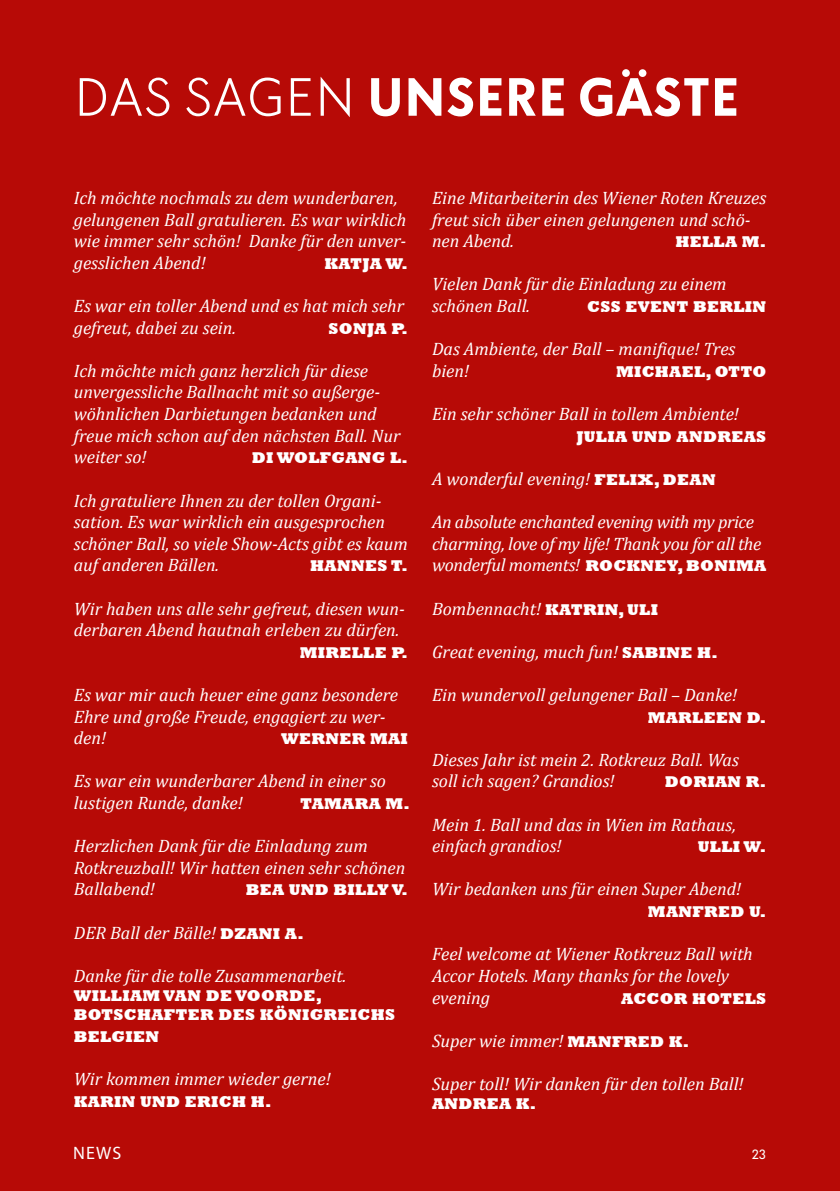
<style>
.page{position:relative;width:840px;height:1191px;background:#fff}
.page>*{position:absolute;margin:0;border:0;box-sizing:border-box;transform-origin:0 0}
.t1{font:700 56px "Dunant";letter-spacing:.025em;color:#fff}
.t2{font:italic 18px/21.6px "Cambria";color:#fff}
.t3{font:italic 18px/21.6px "Cambria";letter-spacing:-.02em;color:#fff}
.t4{font:18px "Myriad Pro";color:#fff}
.t5{font:800 16px/19.2px "Rockwell";letter-spacing:.02em;color:#fff}
.t6{font:14px "Dunant";color:#fff}
.s1{font-weight:300}
.s2{font-family:"Rockwell";font-weight:800;font-style:normal;font-size:16px}
</style>
<div class="page">
<div style="left:0;top:0;width:839px;height:1191px;background:#b70a06"></div>
<h1 class="t1" style="left:74px;top:65px;width:665px"><span class="s1">DAS SAGEN</span> UNSERE GÄSTE</h1>
<p class="t2" style="left:74px;top:186px;width:334px">Ich möchte nochmals zu dem wunderbaren, gelungenen Ball gratulieren. Es war wirklich wie immer sehr schön! Danke für den unver&shy;gesslichen Abend!</p>
<p class="t5" style="left:324px;top:254px;width:85px">KATJA W.</p>
<p class="t2" style="left:74px;top:294px;width:331px">Es war ein toller Abend und es hat mich sehr gefreut, dabei zu sein.</p>
<p class="t5" style="left:328px;top:319px;width:81px">SONJA P.</p>
<p class="t2" style="left:74px;top:359px;width:328px">Ich möchte mich ganz herzlich für diese unvergessliche Ballnacht mit so außerge&shy;wöhnlichen Darbietungen bedanken und freue mich schon auf den nächsten Ball. Nur weiter so!</p>
<p class="t5" style="left:252px;top:448px;width:157px">DI WOLFGANG L.</p>
<p class="t2" style="left:74px;top:489px;width:335px">Ich gratuliere Ihnen zu der tollen Organi&shy;sation. Es war wirklich ein ausgesprochen schöner Ball, so viele Show-Acts gibt es kaum auf anderen Bällen.</p>
<p class="t5" style="left:310px;top:556px;width:99px">HANNES T.</p>
<p class="t2" style="left:74px;top:597px;width:332px">Wir haben uns alle sehr gefreut, diesen wun&shy;derbaren Abend hautnah erleben zu dürfen.</p>
<p class="t5" style="left:299px;top:643px;width:110px">MIRELLE P.</p>
<p class="t2" style="left:74px;top:683px;width:326px">Es war mir auch heuer eine ganz besondere<br>Ehre und große Freude, engagiert zu wer&shy;den!</p>
<p class="t5" style="left:281px;top:729px;width:128px">WERNER MAI</p>
<p class="t2" style="left:74px;top:769px;width:313px">Es war ein wunderbarer Abend in einer so lustigen Runde, danke!</p>
<p class="t5" style="left:300px;top:794px;width:111px">TAMARA M.</p>
<p class="t2" style="left:74px;top:834px;width:333px">Herzlichen Dank für die Einladung zum<br>Rotkreuzball! Wir hatten einen sehr schönen<br>Ballabend!</p>
<p class="t5" style="left:246px;top:880px;width:164px">BEA UND BILLY V.</p>
<p class="t2" style="left:74px;top:921px;width:231px">DER Ball der Bälle! <span class="s2">DZANI A.</span></p>
<p class="t2" style="left:74px;top:964px;width:274px">Danke für die tolle Zusammenarbeit.</p>
<p class="t5" style="left:74px;top:986px;width:322px">WILLIAM VAN DE VOORDE,<br>BOTSCHAFTER DES KÖNIGREICHS</p>
<p class="t5" style="left:74px;top:1027px;width:87px">BELGIEN</p>
<p class="t2" style="left:74px;top:1067px;width:258px">Wir kommen immer wieder gerne!</p>
<p class="t5" style="left:74px;top:1092px;width:199px">KARIN UND ERICH H.</p>
<p class="t2" style="left:432px;top:186px;width:335px">Eine Mitarbeiterin des Wiener Roten Kreuzes freut sich über einen gelungenen und schö&shy;nen Abend.</p>
<p class="t5" style="left:675px;top:232px;width:92px">HELLA M.</p>
<p class="t2" style="left:432px;top:273px;width:296px">Vielen Dank für die Einladung zu einem schönen Ball.</p>
<p class="t5" style="left:587px;top:297px;width:180px">CSS EVENT BERLIN</p>
<p class="t2" style="left:432px;top:337px;width:305px">Das Ambiente, der Ball – manifique! Tres bien!</p>
<p class="t5" style="left:615px;top:362px;width:151px">MICHAEL, OTTO</p>
<p class="t2" style="left:432px;top:402px;width:308px">Ein sehr schöner Ball in tollem Ambiente!</p>
<p class="t5" style="left:576px;top:427px;width:191px">JULIA UND ANDREAS</p>
<p class="t2" style="left:432px;top:467px;width:285px">A wonderful evening! <span class="s2">FELIX, DEAN</span></p>
<p class="t3" style="left:432px;top:510px;width:335px">An absolute enchanted evening with my price charming, love of my life! Thank you for all the wonderful moments! <span class="s2">ROCKNEY, BONIMA</span></p>
<p class="t2" style="left:432px;top:597px;width:227px">Bombennacht! <span class="s2">KATRIN, ULI</span></p>
<p class="t2" style="left:432px;top:640px;width:287px">Great evening, much fun! <span class="s2">SABINE H.</span></p>
<p class="t2" style="left:432px;top:683px;width:306px">Ein wundervoll gelungener Ball – Danke!</p>
<p class="t5" style="left:647px;top:708px;width:120px">MARLEEN D.</p>
<p class="t2" style="left:432px;top:748px;width:308px">Dieses Jahr ist mein 2. Rotkreuz Ball. Was soll ich sagen? Grandios!</p>
<p class="t5" style="left:664px;top:772px;width:103px">DORIAN R.</p>
<p class="t2" style="left:432px;top:813px;width:305px">Mein 1. Ball und das in Wien im Rathaus, einfach grandios!</p>
<p class="t5" style="left:697px;top:837px;width:70px">ULLI W.</p>
<p class="t2" style="left:432px;top:877px;width:310px">Wir bedanken uns für einen Super Abend!</p>
<p class="t5" style="left:647px;top:902px;width:120px">MANFRED U.</p>
<p class="t2" style="left:432px;top:942px;width:322px">Feel welcome at Wiener Rotkreuz Ball with<br>Accor Hotels. Many thanks for the lovely evening</p>
<p class="t5" style="left:621px;top:988px;width:146px">ACCOR HOTELS</p>
<p class="t2" style="left:432px;top:1029px;width:258px">Super wie immer! <span class="s2">MANFRED K.</span></p>
<p class="t2" style="left:432px;top:1072px;width:313px">Super toll! Wir danken für den tollen Ball!</p>
<p class="t5" style="left:432px;top:1094px;width:106px">ANDREA K.</p>
<p class="t4" style="left:73px;top:1141px;width:50px">NEWS</p>
<p class="t6" style="left:751px;top:1146px;width:16px">23</p>
</div>
